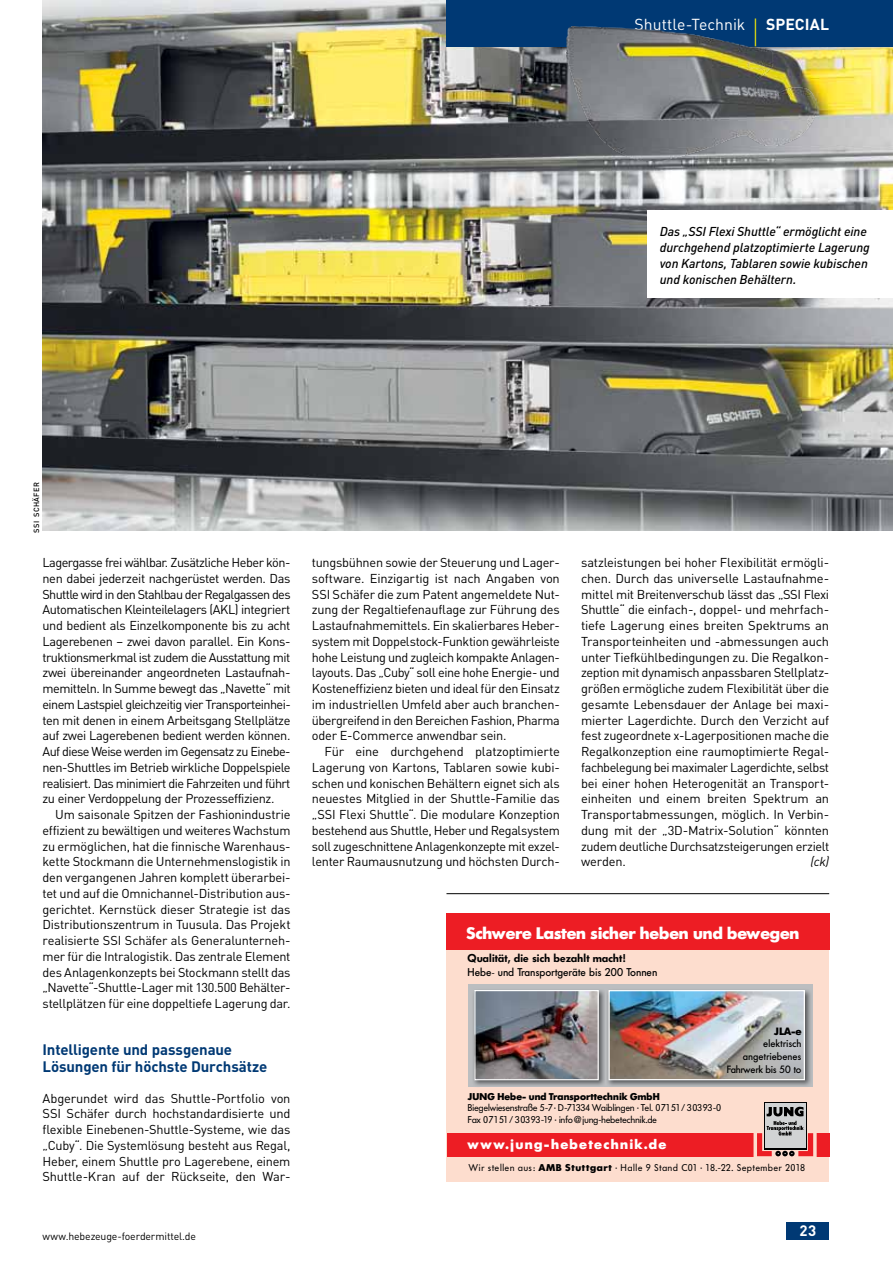
<style>
.page{position:relative;width:893px;height:1263px;background:#fff}
.page>*{position:absolute;margin:0;border:0;box-sizing:border-box;transform-origin:0 0}
.t1{font:16.5px "Fut Bol";color:#fff}
.t2{font:15.75px "DIN";color:#fff}
.t3{font:700 15px/16.5px "DIN";letter-spacing:-.01em;color:#003974}
.t4{font:700 15px "DIN";color:#fff}
.t5{font:13.5px "Fut Bol";letter-spacing:.1em;color:#fff}
.t6{font:12.75px/15.8px "DIN Pro";letter-spacing:-.02em;color:#000;text-align:justify}
.t7{font:italic 500 12.75px/15.8px "DIN";letter-spacing:-.01em;color:#000}
.t8{font:italic 12.75px "DIN";color:#000}
.t9{font:11.25px "Fut Med";letter-spacing:.015em;color:#000}
.t10{font:11.25px "Fut Dem Bol";letter-spacing:.015em;color:#000}
.t11{font:10.5px/12.6px "Fut Med";letter-spacing:.015em;color:#000;text-align:right}
.t12{font:10.5px "DIN";letter-spacing:-.015em;color:#000}
.t13{font:10.5px "Fut Bol";color:#000}
.t14{font:9.75px/11.7px "Fut Boo Reg";letter-spacing:.015em;color:#000}
.t15{font:9.75px "Fut Boo Reg";letter-spacing:.07em;color:#000}
.t16{font:9.75px "Fut Bol";letter-spacing:.01em;color:#000}
.t17{font:500 7.5px "DIN Pro";letter-spacing:.045em;color:#000}
.s1{font-size:32.4px;color:#fff200}
.s2{font-weight:700}
.s3{font-family:"Fut Bol"}
</style>
<div class="page">
<div style="left:447px;top:915px;width:382px;height:266px;background:#fdddce"></div>
<div style="left:468px;top:984px;width:344px;height:103px;background:#bcbec0"></div>
<img style="left:473px;top:990px;width:338px;height:96px">
<img style="left:476px;top:992px;width:121px;height:86px">
<div style="left:474px;top:990px;width:125px;height:90px;border:1px solid #fff"></div>
<div style="left:447px;top:1133px;width:382px;height:23px;background:#ed1d24"></div>
<svg style="left:750px;top:1102px;width:70px;height:55px"></svg>
<div style="left:446px;top:914px;width:383px;height:36px;background:#ed1d24"></div>
<img style="left:610px;top:992px;width:193px;height:86px">
<div style="left:608px;top:990px;width:197px;height:90px;border:1px solid #fff"></div>
<img style="left:43px;top:0;width:850px;height:530px">
<div style="left:647px;top:210px;width:246px;height:88px;background:#fff"></div>
<hr style="left:446px;top:893px;width:383px;height:1px;background:#000">
<div style="left:787px;top:1222px;width:42px;height:17px;background:#003974"></div>
<div style="left:446px;top:0;width:447px;height:47px;background:#003974"></div>
<img style="left:566px;top:27px;width:251px;height:134px">
<p class="t2" style="left:634px;top:15px;width:192px">Shuttle-Technik <span class="s1">|</span> <span class="s2">Special</span></p>
<p class="t7" style="left:660px;top:223px;width:211px">Das „SSI Flexi Shuttle“ ermöglicht eine durchgehend platzoptimierte Lagerung von Kartons, Tablaren sowie kubischen und konischen Behältern.</p>
<p class="t17" style="left:31px;top:533px;width:52px;rotate:-90deg">SSI Schäfer</p>
<p class="t6" style="left:43px;top:554px;width:250px">Lagergasse frei wählbar. Zusätzliche Heber kön&shy;nen dabei jederzeit nachgerüstet werden. Das Shuttle wird in den Stahlbau der Regalgassen des Automatischen Kleinteilelagers (AKL) integriert und bedient als Einzelkomponente bis zu acht Lagerebenen – zwei davon parallel. Ein Kons&shy;truktionsmerkmal ist zudem die Ausstattung mit zwei übereinander angeordneten Lastaufnah&shy;memitteln. In Summe bewegt das „Navette“ mit einem Lastspiel gleichzeitig vier Transporteinhei&shy;ten mit denen in einem Arbeitsgang Stellplätze auf zwei Lagerebenen bedient werden können.<br>Auf diese Weise werden im Gegensatz zu Einebe&shy;nen-Shuttles im Betrieb wirkliche Doppelspiele realisiert. Das minimiert die Fahrzeiten und führt zu einer Verdoppelung der Prozesseffizienz.</p>
<p class="t6" style="left:43px;top:806px;width:250px;text-indent:13px">Um saisonale Spitzen der Fashionindustrie effizient zu bewältigen und weiteres Wachstum zu ermöglichen, hat die finnische Warenhaus&shy;kette Stockmann die Unternehmenslogistik in den vergangenen Jahren komplett überarbei&shy;tet und auf die Omnichannel-Distribution aus&shy;gerichtet. Kernstück dieser Strategie ist das Distributionszentrum in Tuusula. Das Projekt realisierte SSI Schäfer als Generalunterneh&shy;mer für die Intralogistik. Das zentrale Element des Anlagenkonzepts bei Stockmann stellt das „Navette“-Shuttle-Lager mit 130.500 Behälter&shy;stellplätzen für eine doppeltiefe Lagerung dar.</p>
<p class="t3" style="left:43px;top:1041px;width:226px">I ntelligente und passgenaue<br>Lösungen für höchste Durchsätze</p>
<p class="t6" style="left:43px;top:1090px;width:250px">Abgerundet wird das Shuttle-Portfolio von SSI Schäfer durch hochstandardisierte und flexible Einebenen-Shuttle-Systeme, wie das „Cuby“. Die Systemlösung besteht aus Regal, Heber, einem Shuttle pro Lagerebene, einem Shuttle-Kran auf der Rückseite, den War-</p>
<p class="t12" style="left:43px;top:1230px;width:155px">www.hebezeuge-foerdermittel.de</p>
<p class="t6" style="left:312px;top:554px;width:250px">tungsbühnen sowie der Steuerung und Lager&shy;software. Einzigartig ist nach Angaben von SSI Schäfer die zum Patent angemeldete Nut&shy;zung der Regaltiefenauflage zur Führung des Lastaufnahmemittels. Ein skalierbares Heber&shy;system mit Doppelstock-Funktion gewährleiste hohe Leistung und zugleich kompakte Anlagen&shy;layouts. Das „Cuby“ soll eine hohe Energie- und Kosteneffizienz bieten und ideal für den Einsatz im industriellen Umfeld aber auch branchen&shy;übergreifend in den Bereichen Fashion, Pharma oder E-Commerce anwendbar sein.</p>
<p class="t6" style="left:312px;top:743px;width:250px;text-indent:13px">Für eine durchgehend platzoptimierte Lagerung von Kartons, Tablaren sowie kubi&shy;schen und konischen Behältern eignet sich als neuestes Mitglied in der Shuttle-Familie das „SSI Flexi Shuttle“. Die modulare Konzeption bestehend aus Shuttle, Heber und Regalsystem soll zugeschnittene Anlagenkonzepte mit exzel&shy;lenter Raumausnutzung und höchsten Durch-</p>
<p class="t6" style="left:581px;top:554px;width:250px;text-align:left">satzleistungen bei hoher Flexibilität ermögli&shy;chen. Durch das universelle Lastaufnahme&shy;mittel mit Breitenverschub lässt das „SSI Flexi Shuttle“ die einfach-, doppel- und mehrfach&shy;tiefe Lagerung eines breiten Spektrums an Transporteinheiten und -abmessungen auch unter Tiefkühlbedingungen zu. Die Regalkon&shy;zeption mit dynamisch anpassbaren Stellplatz&shy;größen ermögliche zudem Flexibilität über die gesamte Lebensdauer der Anlage bei maxi&shy;mierter Lagerdichte. Durch den Verzicht auf fest zugeordnete x-Lagerpositionen mache die Regalkonzeption eine raumoptimierte Regal&shy;fachbelegung bei maximaler Lagerdichte, selbst bei einer hohen Heterogenität an Transport&shy;einheiten und einem breiten Spektrum an Transportabmessungen, möglich. In Verbin&shy;dung mit der „3D-Matrix-Solution“ könnten zudem deutliche Durchsatzsteigerungen erzielt werden.</p>
<p class="t8" style="left:810px;top:854px;width:20px">(ck)</p>
<p class="t1" style="left:467px;top:923px;width:334px">Schwere Lasten sicher heben und bewegen</p>
<p class="t10" style="left:468px;top:952px;width:159px">Qualität, die sich bezahlt macht!</p>
<p class="t9" style="left:468px;top:966px;width:191px">Hebe- und Transportgeräte bis 200 Tonnen</p>
<p class="t13" style="left:774px;top:1025px;width:29px">JLA-e</p>
<p class="t11" style="left:727px;top:1037px;width:76px">elektrisch angetriebenes<br>Fahrwerk bis 50 to</p>
<p class="t16" style="left:468px;top:1091px;width:193px">JUNG Hebe- und Transporttechnik GmbH</p>
<p class="t14" style="left:468px;top:1102px;width:255px">Biegelwiesenstraße 5-7· D-71334 Waiblingen · Tel. 0 71 51 / 3 03 93-0<br>Fax 0 71 51 / 3 03 93-19 · info@jung-hebetechnik.de</p>
<p class="t5" style="left:468px;top:1137px;width:200px">www.jung-hebetechnik.de</p>
<p class="t15" style="left:469px;top:1162px;width:337px">Wir stellen aus: <span class="s3">AMB Stuttgart</span> · Halle 9 Stand C01 · 18.-22. September 2018</p>
<p class="t4" style="left:800px;top:1221px;width:18px">23</p>
</div>
